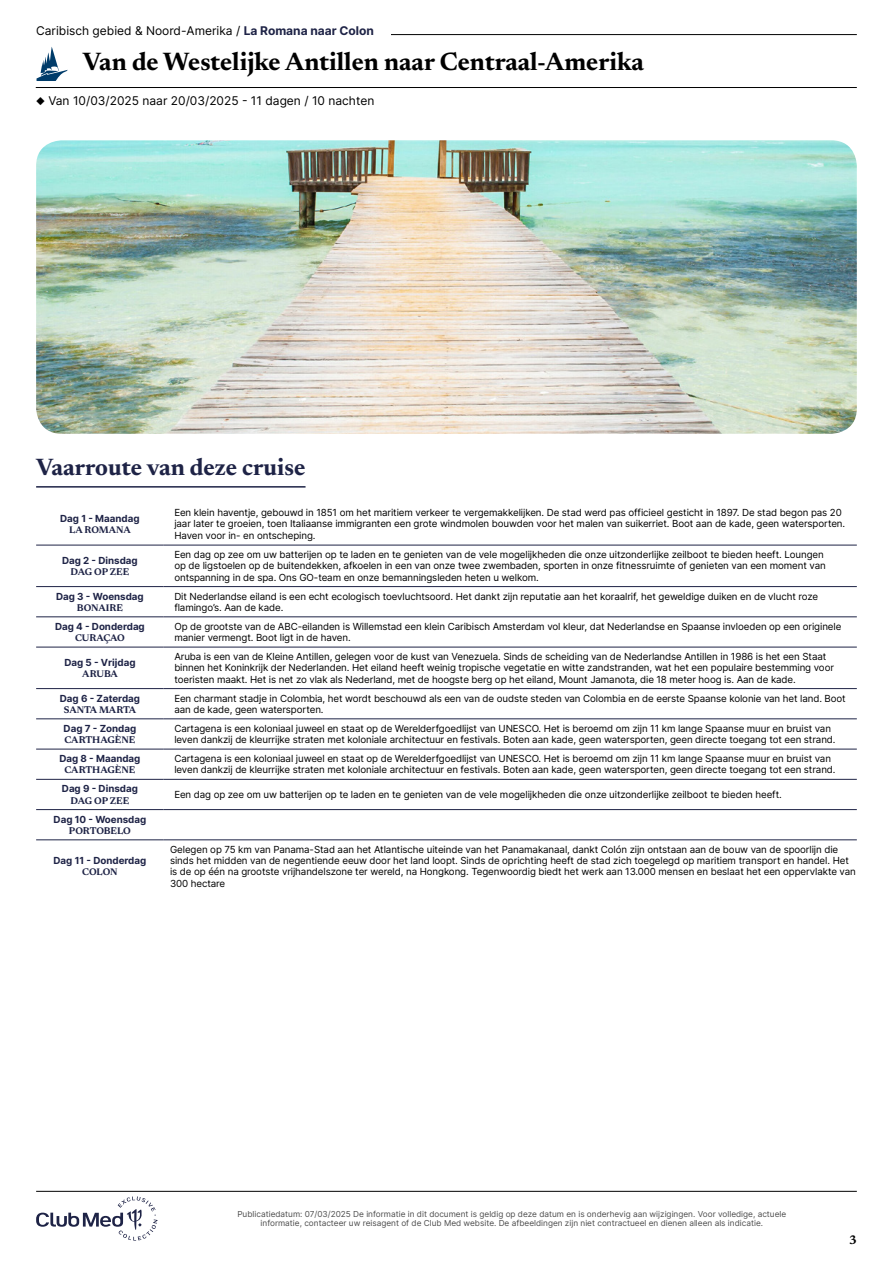
<style>
.page{position:relative;width:893px;height:1263px;background:#fff}
.page>*{position:absolute;margin:0;border:0;box-sizing:border-box;transform-origin:0 0}
.t1{font:700 25.5px "Newsreader 24 pt";color:#000}
.t2{font:700 24px "Newsreader 24 pt";color:#1e2346}
.t3{font:700 12.6px "Newsreader 24 pt";color:#000}
.t4{font:12px "Inter";color:#000}
.t5{font:9.75px/11.2px "Inter";letter-spacing:-.01em;color:#000}
.t6{font:700 9.75px "Inter";color:#1e2346}
.t7{font:700 9.75px "Newsreader 24 pt";letter-spacing:-.005em;color:#1e2346}
.t8{font:8.25px/9px "Inter";color:#4d4d4d;text-align:center}
.s1{font-weight:700;color:#1e2346}
</style>
<div class="page">
<hr style="left:107px;top:34px;width:750px;height:1px;background:#000">
<hr style="left:36px;top:87px;width:821px;height:1px;background:#000">
<svg style="left:36px;top:47px;width:32px;height:34px"></svg>
<div style="left:36px;top:26px;width:355px;height:17px;background:#fff"></div>
<img style="left:36px;top:140px;width:821px;height:294px">
<hr style="left:36px;top:486px;width:270px;height:2px;background:#1e2346">
<hr style="left:36px;top:545px;width:128px;height:1px;background:#1e2346">
<hr style="left:164px;top:545px;width:693px;height:1px;background:#1e2346">
<hr style="left:36px;top:586px;width:128px;height:1px;background:#1e2346">
<hr style="left:164px;top:586px;width:693px;height:1px;background:#1e2346">
<hr style="left:36px;top:617px;width:128px;height:1px;background:#1e2346">
<hr style="left:164px;top:617px;width:693px;height:1px;background:#1e2346">
<hr style="left:36px;top:647px;width:128px;height:1px;background:#1e2346">
<hr style="left:164px;top:647px;width:693px;height:1px;background:#1e2346">
<hr style="left:36px;top:688px;width:128px;height:1px;background:#1e2346">
<hr style="left:164px;top:688px;width:693px;height:1px;background:#1e2346">
<hr style="left:36px;top:718px;width:128px;height:1px;background:#1e2346">
<hr style="left:164px;top:718px;width:693px;height:1px;background:#1e2346">
<hr style="left:36px;top:749px;width:128px;height:1px;background:#1e2346">
<hr style="left:164px;top:749px;width:693px;height:1px;background:#1e2346">
<hr style="left:36px;top:779px;width:128px;height:1px;background:#1e2346">
<hr style="left:164px;top:779px;width:693px;height:1px;background:#1e2346">
<hr style="left:36px;top:809px;width:128px;height:1px;background:#1e2346">
<hr style="left:36px;top:839px;width:128px;height:1px;background:#1e2346">
<hr style="left:164px;top:809px;width:693px;height:1px;background:#1e2346">
<hr style="left:164px;top:839px;width:693px;height:1px;background:#1e2346">
<svg style="left:36px;top:1196px;width:122px;height:44px"></svg>
<hr style="left:36px;top:1191px;width:821px;height:1px;background:#000">
<p class="t4" style="left:36px;top:22px;width:339px">Caribisch gebied &amp; Noord-Amerika / <span class="s1">La Romana naar Colon</span></p>
<h1 class="t1" style="left:83px;top:43px;width:562px">Van de Westelijke Antillen naar Centraal-Amerika</h1>
<p class="t4" style="left:36px;top:92px;width:340px">◆ Van 10/03/2025 naar 20/03/2025 - 11 dagen / 10 nachten</p>
<h2 class="t2" style="left:36px;top:450px;width:271px">Vaarroute van deze cruise</h2>
<p class="t6" style="left:60px;top:511px;width:81px">Dag 1 - Maandag</p>
<p class="t7" style="left:69px;top:523px;width:63px">LA ROMANA</p>
<p class="t5" style="left:174px;top:507px;width:672px">Een klein haventje, gebouwd in 1851 om het maritiem verkeer te vergemakkelijken. De stad werd pas officieel gesticht in 1897. De stad begon pas 20 jaar later te groeien, toen Italiaanse immigranten een grote windmolen bouwden voor het malen van suikerriet. Boot aan de kade, geen watersporten.<br>Haven voor in- en ontscheping.</p>
<p class="t6" style="left:62px;top:553px;width:77px">Dag 2 - Dinsdag</p>
<p class="t7" style="left:71px;top:565px;width:60px">DAG OP ZEE</p>
<p class="t5" style="left:174px;top:549px;width:653px">Een dag op zee om uw batterijen op te laden en te genieten van de vele mogelijkheden die onze uitzonderlijke zeilboot te bieden heeft. Loungen op de ligstoelen op de buitendekken, afkoelen in een van onze twee zwembaden, sporten in onze fitnessruimte of genieten van een moment van ontspanning in de spa. Ons GO-team en onze bemanningsleden heten u welkom.</p>
<p class="t6" style="left:56px;top:589px;width:89px">Dag 3 - Woensdag</p>
<p class="t7" style="left:77px;top:601px;width:48px">BONAIRE</p>
<p class="t5" style="left:174px;top:590px;width:645px">Dit Nederlandse eiland is een echt ecologisch toevluchtsoord. Het dankt zijn reputatie aan het koraalrif, het geweldige duiken en de vlucht roze flamingo’s. Aan de kade.</p>
<p class="t6" style="left:55px;top:619px;width:91px">Dag 4 - Donderdag</p>
<p class="t7" style="left:75px;top:631px;width:51px">CURAÇAO</p>
<p class="t5" style="left:174px;top:620px;width:669px">Op de grootste van de ABC-eilanden is Willemstad een klein Caribisch Amsterdam vol kleur, dat Nederlandse en Spaanse invloeden op een originele manier vermengt. Boot ligt in de haven.</p>
<p class="t6" style="left:64px;top:655px;width:73px">Dag 5 - Vrijdag</p>
<p class="t7" style="left:82px;top:667px;width:37px">ARUBA</p>
<p class="t5" style="left:174px;top:651px;width:661px">Aruba is een van de Kleine Antillen, gelegen voor de kust van Venezuela. Sinds de scheiding van de Nederlandse Antillen in 1986 is het een Staat binnen het Koninkrijk der Nederlanden. Het eiland heeft weinig tropische vegetatie en witte zandstranden, wat het een populaire bestemming voor toeristen maakt. Het is net zo vlak als Nederland, met de hoogste berg op het eiland, Mount Jamanota, die 18 meter hoog is. Aan de kade.</p>
<p class="t6" style="left:60px;top:691px;width:82px">Dag 6 - Zaterdag</p>
<p class="t7" style="left:64px;top:703px;width:74px">SANTA MARTA</p>
<p class="t5" style="left:174px;top:692px;width:673px">Een charmant stadje in Colombia, het wordt beschouwd als een van de oudste steden van Colombia en de eerste Spaanse kolonie van het land. Boot aan de kade, geen watersporten.</p>
<p class="t6" style="left:64px;top:721px;width:74px">Dag 7 - Zondag</p>
<p class="t7" style="left:65px;top:733px;width:72px">CARTHAGÈNE</p>
<p class="t5" style="left:174px;top:722px;width:663px">Cartagena is een koloniaal juweel en staat op de Werelderfgoedlijst van UNESCO. Het is beroemd om zijn 11 km lange Spaanse muur en bruist van leven dankzij de kleurrijke straten met koloniale architectuur en festivals. Boten aan kade, geen watersporten, geen directe toegang tot een strand.</p>
<p class="t6" style="left:59px;top:751px;width:83px">Dag 8 - Maandag</p>
<p class="t7" style="left:65px;top:763px;width:72px">CARTHAGÈNE</p>
<p class="t5" style="left:174px;top:753px;width:663px">Cartagena is een koloniaal juweel en staat op de Werelderfgoedlijst van UNESCO. Het is beroemd om zijn 11 km lange Spaanse muur en bruist van leven dankzij de kleurrijke straten met koloniale architectuur en festivals. Boten aan kade, geen watersporten, geen directe toegang tot een strand.</p>
<p class="t6" style="left:62px;top:782px;width:78px">Dag 9 - Dinsdag</p>
<p class="t7" style="left:71px;top:793px;width:60px">DAG OP ZEE</p>
<p class="t5" style="left:174px;top:789px;width:609px">Een dag op zee om uw batterijen op te laden en te genieten van de vele mogelijkheden die onze uitzonderlijke zeilboot te bieden heeft.</p>
<p class="t6" style="left:54px;top:812px;width:94px">Dag 10 - Woensdag</p>
<p class="t7" style="left:69px;top:824px;width:64px">PORTOBELO</p>
<p class="t6" style="left:54px;top:853px;width:94px">Dag 11 - Donderdag</p>
<p class="t7" style="left:82px;top:865px;width:37px">COLON</p>
<p class="t5" style="left:170px;top:843px;width:687px">Gelegen op 75 km van Panama-Stad aan het Atlantische uiteinde van het Panamakanaal, dankt Colón zijn ontstaan aan de bouw van de spoorlijn die sinds het midden van de negentiende eeuw door het land loopt. Sinds de oprichting heeft de stad zich toegelegd op maritiem transport en handel. Het is de op één na grootste vrijhandelszone ter wereld, na Hongkong. Tegenwoordig biedt het werk aan 13.000 mensen en beslaat het een oppervlakte van 300 hectare</p>
<p class="t8" style="left:237px;top:1209px;width:550px">Publicatiedatum: 07/03/2025 De informatie in dit document is geldig op deze datum en is onderhevig aan wijzigingen. Voor volledige, actuele informatie, contacteer uw reisagent of de Club Med website. De afbeeldingen zijn niet contractueel en dienen alleen als indicatie.</p>
<p class="t3" style="left:849px;top:1230px;width:9px">3</p>
</div>
